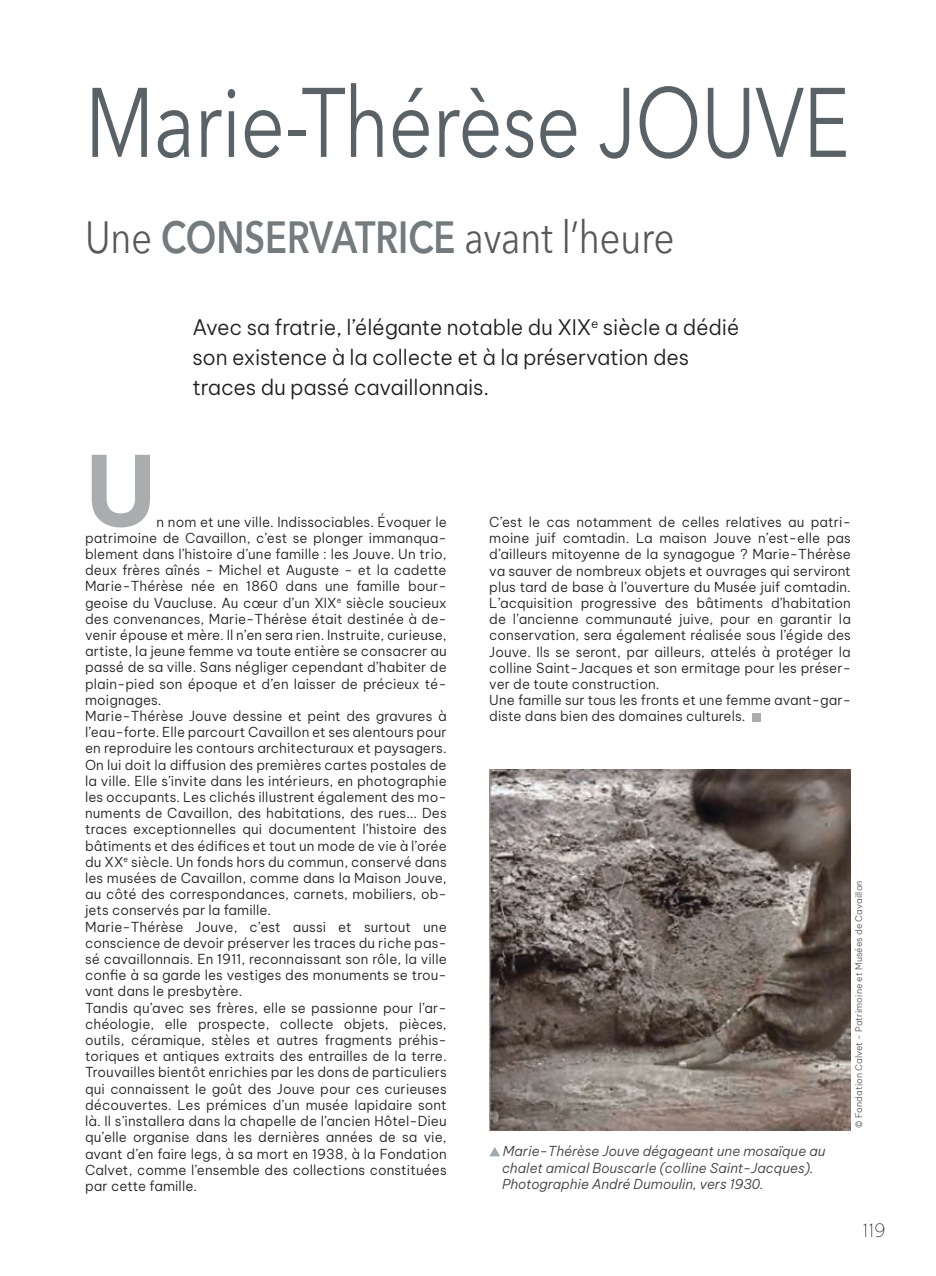
<style>
.page{position:relative;width:936px;height:1276px;background:#fff}
.page>*{position:absolute;margin:0;border:0;box-sizing:border-box;transform-origin:0 0}
.t1{font:97.5px "Avenir Next";letter-spacing:-.01em;color:#596367;scale:.8 1}
.t2{font:700 96.9px "Be Vietnam Pro";color:#aaadaf}
.t3{font:45px "Avenir Next";color:#57585a;scale:.8 1}
.t4{font:300 21px/30px "Be Vietnam Pro";letter-spacing:-.01em;color:#231f20}
.t5{font:100 18px "Be Vietnam Pro";color:#231f20}
.t6{font:300 13.5px/16.2px "Be Vietnam Pro";letter-spacing:.005em;color:#231f20}
.t7{font:italic 300 13.5px/16.2px "Be Vietnam Pro";color:#3e3e3f}
.t8{font:300 9px "Be Vietnam Pro";letter-spacing:.01em;color:#57585a}
.s1{font-weight:600;color:#737b7e}
</style>
<div class="page">
<div style="left:752px;top:713px;width:8px;height:8px;background:#aaadaf"></div>
<img style="left:489px;top:769px;width:361px;height:361px">
<svg style="left:489px;top:1147px;width:11px;height:9px"></svg>
<h1 class="t1" style="left:85px;top:41px;width:956px">Marie-Thérèse JOUVE</h1>
<h3 class="t3" style="left:85px;top:200px;width:738px">Une <span class="s1">CONSERVATRICE</span> avant l’heure</h3>
<h3 class="t4" style="left:192px;top:310px;width:548px">Avec sa fratrie, l’élégante notable du XIX<sup>e</sup> siècle a dédié son existence à la collecte et à la préservation des traces du passé cavaillonnais.</h3>
<h2 class="t2" style="left:85px;top:408px;width:73px">U</h2>
<p class="t6" style="left:85px;top:512px;width:363px;text-indent:72px">n nom et une ville. Indissociables. Évoquer le patrimoine de Cavaillon, c’est se plonger immanqua&shy;blement dans l’histoire d’une famille : les Jouve. Un trio, deux frères aînés - Michel et Auguste - et la cadette Marie-Thérèse née en 1860 dans une famille bour&shy;geoise du Vaucluse. Au cœur d’un XIX<sup>e</sup> siècle soucieux des convenances, Marie-Thérèse était destinée à de&shy;venir épouse et mère. Il n’en sera rien. Instruite, curieuse, artiste, la jeune femme va toute entière se consacrer au passé de sa ville. Sans négliger cependant d’habiter de plain-pied son époque et d’en laisser de précieux té&shy;moignages.<br>Marie-Thérèse Jouve dessine et peint des gravures à l’eau-forte. Elle parcourt Cavaillon et ses alentours pour en reproduire les contours architecturaux et paysagers.<br>On lui doit la diffusion des premières cartes postales de la ville. Elle s’invite dans les intérieurs, en photographie les occupants. Les clichés illustrent également des mo&shy;numents de Cavaillon, des habitations, des rues... Des traces exceptionnelles qui documentent l’histoire des bâtiments et des édifices et tout un mode de vie à l’orée du XX<sup>e</sup> siècle. Un fonds hors du commun, conservé dans les musées de Cavaillon, comme dans la Maison Jouve, au côté des correspondances, carnets, mobiliers, ob&shy;jets conservés par la famille.<br>Marie-Thérèse Jouve, c’est aussi et surtout une conscience de devoir préserver les traces du riche pas&shy;sé cavaillonnais. En 1911, reconnaissant son rôle, la ville confie à sa garde les vestiges des monuments se trou&shy;vant dans le presbytère.<br>Tandis qu’avec ses frères, elle se passionne pour l’ar&shy;chéologie, elle prospecte, collecte objets, pièces, outils, céramique, stèles et autres fragments préhis&shy;toriques et antiques extraits des entrailles de la terre.<br>Trouvailles bientôt enrichies par les dons de particuliers qui connaissent le goût des Jouve pour ces curieuses découvertes. Les prémices d’un musée lapidaire sont là. Il s’installera dans la chapelle de l’ancien Hôtel-Dieu qu’elle organise dans les dernières années de sa vie, avant d’en faire legs, à sa mort en 1938, à la Fondation Calvet, comme l’ensemble des collections constituées par cette famille.</p>
<p class="t6" style="left:489px;top:512px;width:363px">C’est le cas notamment de celles relatives au patri&shy;moine juif comtadin. La maison Jouve n’est-elle pas d’ailleurs mitoyenne de la synagogue ? Marie-Thérèse va sauver de nombreux objets et ouvrages qui serviront plus tard de base à l’ouverture du Musée juif comtadin.<br>L’acquisition progressive des bâtiments d’habitation de l’ancienne communauté juive, pour en garantir la conservation, sera également réalisée sous l’égide des Jouve. Ils se seront, par ailleurs, attelés à protéger la colline Saint-Jacques et son ermitage pour les préser&shy;ver de toute construction.<br>Une famille sur tous les fronts et une femme avant-gar&shy;diste dans bien des domaines culturels.</p>
<p class="t8" style="left:851px;top:1127px;width:249px;rotate:-90deg">© Fondation Calvet - Patrimoine et Musées de Cavaillon</p>
<p class="t7" style="left:502px;top:1142px;width:325px">Marie-Thérèse Jouve dégageant une mosaïque au chalet amical Bouscarle (colline Saint-Jacques).<br>Photographie André Dumoulin, vers 1930.</p>
<h3 class="t5" style="left:862px;top:1216px;width:25px">119</h3>
</div>
